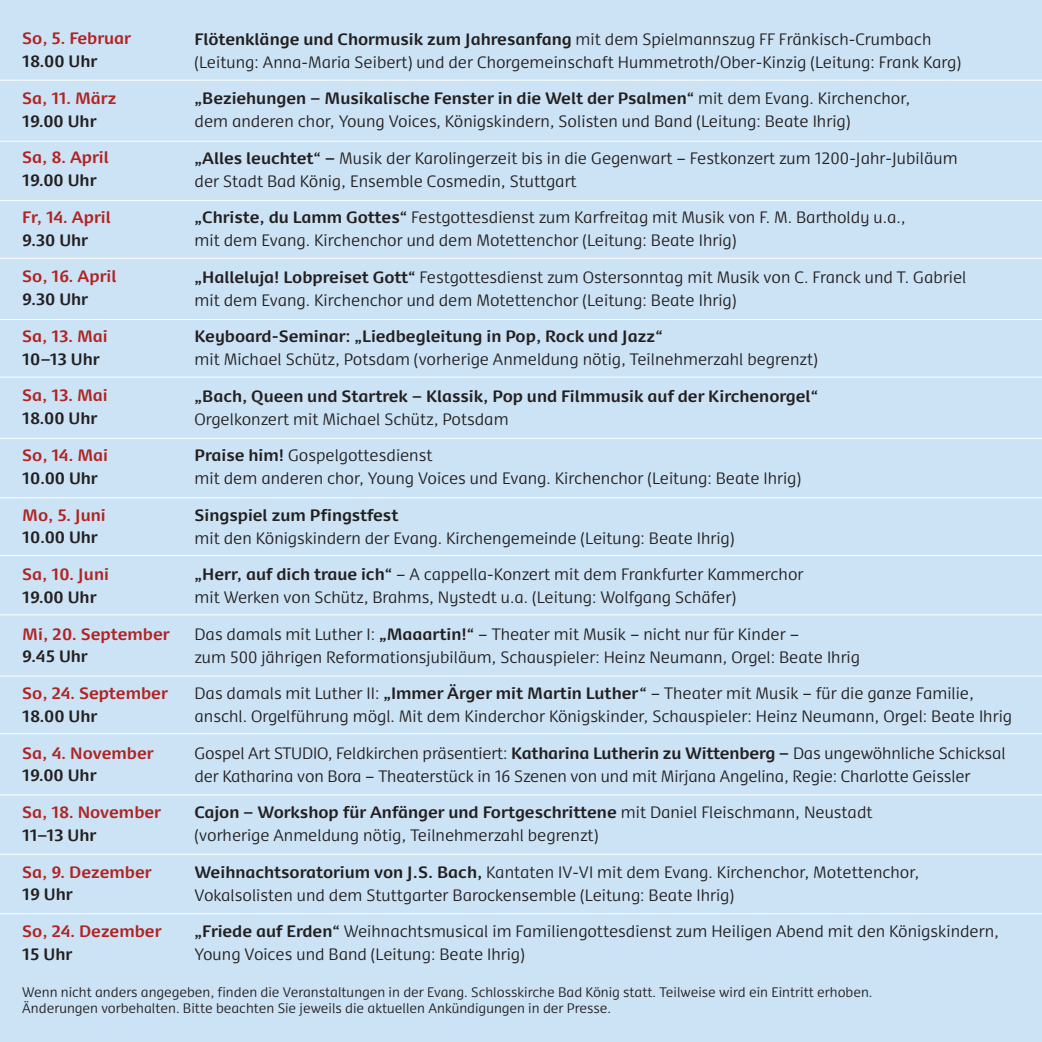
<style>
.page{position:relative;width:1042px;height:1042px;background:#cbe3f5}
.page>*{position:absolute;margin:0;border:0;box-sizing:border-box;transform-origin:0 0}
.t1{font:300 15.75px/22.8px "Dancer Pro";color:#231f20}
.t2{font:700 15.75px "Dancer Pro";color:#231f20}
.t3{font:700 15.75px "Dancer Pro";color:#b02322}
.t4{font:300 13.12px/15.8px "Dancer Pro";color:#231f20}
.s1{font-weight:700}
</style>
<div class="page">
<hr style="left:0;top:80px;width:1042px;height:1px;background:#fff">
<hr style="left:0;top:141px;width:1042px;height:1px;background:#fff">
<hr style="left:0;top:258px;width:1042px;height:1px;background:#fff">
<hr style="left:0;top:200px;width:1042px;height:1px;background:#fff">
<hr style="left:0;top:319px;width:1042px;height:1px;background:#fff">
<hr style="left:0;top:377px;width:1042px;height:1px;background:#fff">
<hr style="left:0;top:614px;width:1042px;height:1px;background:#fff">
<hr style="left:0;top:555px;width:1042px;height:1px;background:#fff">
<hr style="left:0;top:497px;width:1042px;height:1px;background:#fff">
<hr style="left:0;top:438px;width:1042px;height:1px;background:#fff">
<hr style="left:0;top:675px;width:1042px;height:1px;background:#fff">
<hr style="left:0;top:733px;width:1042px;height:1px;background:#fff">
<hr style="left:0;top:794px;width:1042px;height:1px;background:#fff">
<hr style="left:0;top:854px;width:1042px;height:1px;background:#fff">
<hr style="left:0;top:913px;width:1042px;height:1px;background:#fff">
<p class="t3" style="left:22px;top:27px;width:110px">So, 5. Februar</p>
<p class="t2" style="left:22px;top:50px;width:76px">18.00 Uhr</p>
<p class="t3" style="left:22px;top:87px;width:96px">Sa, 11. März</p>
<p class="t2" style="left:22px;top:109px;width:76px">19.00 Uhr</p>
<p class="t3" style="left:22px;top:146px;width:88px">Sa, 8. April</p>
<p class="t2" style="left:22px;top:169px;width:76px">19.00 Uhr</p>
<p class="t3" style="left:22px;top:206px;width:90px">Fr, 14. April</p>
<p class="t2" style="left:22px;top:228px;width:67px">9.30 Uhr</p>
<p class="t3" style="left:22px;top:265px;width:96px">So, 16. April</p>
<p class="t2" style="left:22px;top:288px;width:67px">9.30 Uhr</p>
<p class="t3" style="left:22px;top:325px;width:87px">Sa, 13. Mai</p>
<p class="t2" style="left:22px;top:347px;width:79px">10–13 Uhr</p>
<p class="t3" style="left:22px;top:384px;width:87px">Sa, 13. Mai</p>
<p class="t2" style="left:22px;top:407px;width:76px">18.00 Uhr</p>
<p class="t3" style="left:22px;top:444px;width:87px">So, 14. Mai</p>
<p class="t2" style="left:22px;top:466px;width:77px">10.00 Uhr</p>
<p class="t3" style="left:22px;top:503px;width:85px">Mo, 5. Juni</p>
<p class="t2" style="left:22px;top:526px;width:77px">10.00 Uhr</p>
<p class="t3" style="left:22px;top:563px;width:88px">Sa, 10. Juni</p>
<p class="t2" style="left:22px;top:585px;width:76px">19.00 Uhr</p>
<p class="t3" style="left:22px;top:622px;width:149px">Mi, 20. September</p>
<p class="t2" style="left:22px;top:645px;width:67px">9.45 Uhr</p>
<p class="t3" style="left:22px;top:682px;width:147px">So, 24. September</p>
<p class="t2" style="left:22px;top:704px;width:76px">18.00 Uhr</p>
<p class="t3" style="left:22px;top:741px;width:133px">Sa, 4. November</p>
<p class="t2" style="left:22px;top:764px;width:76px">19.00 Uhr</p>
<p class="t3" style="left:22px;top:801px;width:140px">Sa, 18. November</p>
<p class="t2" style="left:22px;top:823px;width:75px">11–13 Uhr</p>
<p class="t3" style="left:22px;top:860px;width:131px">Sa, 9. Dezember</p>
<p class="t2" style="left:22px;top:883px;width:52px">19 Uhr</p>
<p class="t3" style="left:22px;top:920px;width:141px">So, 24. Dezember</p>
<p class="t2" style="left:22px;top:942px;width:51px">15 Uhr</p>
<p class="t4" style="left:22px;top:983px;width:852px">Wenn nicht anders angegeben, finden die Veranstaltungen in der Evang. Schlosskirche Bad König statt. Teilweise wird ein Eintritt erhoben.<br>Änderungen vorbehalten. Bitte beachten Sie jeweils die aktuellen Ankündigungen in der Presse.</p>
<p class="t1" style="left:194px;top:27px;width:768px"><span class="s1">Flötenklänge und Chormusik zum Jahresanfang</span> mit dem Spielmannszug FF Fränkisch-Crumbach (Leitung: Anna-Maria Seibert) und der Chorgemeinschaft Hummetroth/Ober-Kinzig (Leitung: Frank Karg)</p>
<p class="t1" style="left:194px;top:86px;width:717px"><span class="s1">„Beziehungen – Musikalische Fenster in die Welt der Psalmen“</span> mit dem Evang. Kirchenchor, dem anderen chor, Young Voices, Königskindern, Solisten und Band (Leitung: Beate Ihrig)</p>
<p class="t1" style="left:194px;top:146px;width:765px"><span class="s1">„Alles leuchtet“ –</span> Musik der Karolingerzeit bis in die Gegenwart – Festkonzert zum 1200-Jahr-Jubiläum der Stadt Bad König, Ensemble Cosmedin, Stuttgart</p>
<p class="t1" style="left:194px;top:205px;width:712px"><span class="s1">„Christe, du Lamm Gottes“</span> Festgottesdienst zum Karfreitag mit Musik von F. M. Bartholdy u.a., mit dem Evang. Kirchenchor und dem Motettenchor (Leitung: Beate Ihrig)</p>
<p class="t1" style="left:194px;top:265px;width:773px"><span class="s1">„Halleluja! Lobpreiset Gott“</span> Festgottesdienst zum Ostersonntag mit Musik von C. Franck und T. Gabriel mit dem Evang. Kirchenchor und dem Motettenchor (Leitung: Beate Ihrig)</p>
<p class="t2" style="left:194px;top:325px;width:470px">Keyboard-Seminar: „Liedbegleitung in Pop, Rock und Jazz“</p>
<p class="t1" style="left:194px;top:347px;width:625px">mit Michael Schütz, Potsdam (vorherige Anmeldung nötig, Teilnehmerzahl begrenzt)</p>
<p class="t2" style="left:194px;top:385px;width:625px">„Bach, Queen und Startrek – Klassik, Pop und Filmmusik auf der Kirchenorgel“</p>
<p class="t1" style="left:194px;top:407px;width:316px">Orgelkonzert mit Michael Schütz, Potsdam</p>
<p class="t1" style="left:194px;top:443px;width:608px"><span class="s1">Praise him!</span> Gospelgottesdienst<br>mit dem anderen chor, Young Voices und Evang. Kirchenchor (Leitung: Beate Ihrig)</p>
<p class="t2" style="left:194px;top:504px;width:205px">Singspiel zum Pfingstfest</p>
<p class="t1" style="left:194px;top:526px;width:541px">mit den Königskindern der Evang. Kirchengemeinde (Leitung: Beate Ihrig)</p>
<p class="t1" style="left:194px;top:562px;width:610px"><span class="s1">„Herr, auf dich traue ich“</span> – A cappella-Konzert mit dem Frankfurter Kammerchor mit Werken von Schütz, Brahms, Nystedt u.a. (Leitung: Wolfgang Schäfer)</p>
<p class="t1" style="left:194px;top:622px;width:667px">Das damals mit Luther I: <span class="s1">„Maaartin!“</span> – Theater mit Musik – nicht nur für Kinder –<br>zum 500 jährigen Reformationsjubiläum, Schauspieler: Heinz Neumann, Orgel: Beate Ihrig</p>
<p class="t1" style="left:194px;top:681px;width:819px">Das damals mit Luther II: <span class="s1">„Immer Ärger mit Martin Luther“</span> – Theater mit Musik – für die ganze Familie, anschl. Orgelführung mögl. Mit dem Kinderchor Königskinder, Schauspieler: Heinz Neumann, Orgel: Beate Ihrig</p>
<p class="t1" style="left:194px;top:741px;width:812px">Gospel Art STUDIO, Feldkirchen präsentiert: <span class="s1">Katharina Lutherin zu Wittenberg –</span> Das ungewöhnliche Schicksal der Katharina von Bora – Theaterstück in 16 Szenen von und mit Mirjana Angelina, Regie: Charlotte Geissler</p>
<p class="t1" style="left:194px;top:800px;width:679px"><span class="s1">Cajon – Workshop für Anfänger und Fortgeschrittene</span> mit Daniel Fleischmann, Neustadt (vorherige Anmeldung nötig, Teilnehmerzahl begrenzt)</p>
<p class="t1" style="left:194px;top:860px;width:726px"><span class="s1">Weihnachtsoratorium von J.S. Bach,</span> Kantaten IV-VI mit dem Evang. Kirchenchor, Motettenchor,<br>Vokalsolisten und dem Stuttgarter Barockensemble (Leitung: Beate Ihrig)</p>
<p class="t1" style="left:194px;top:919px;width:806px"><span class="s1">„Friede auf Erden“</span> Weihnachtsmusical im Familiengottesdienst zum Heiligen Abend mit den Königskindern,<br>Young Voices und Band (Leitung: Beate Ihrig)</p>
</div>
